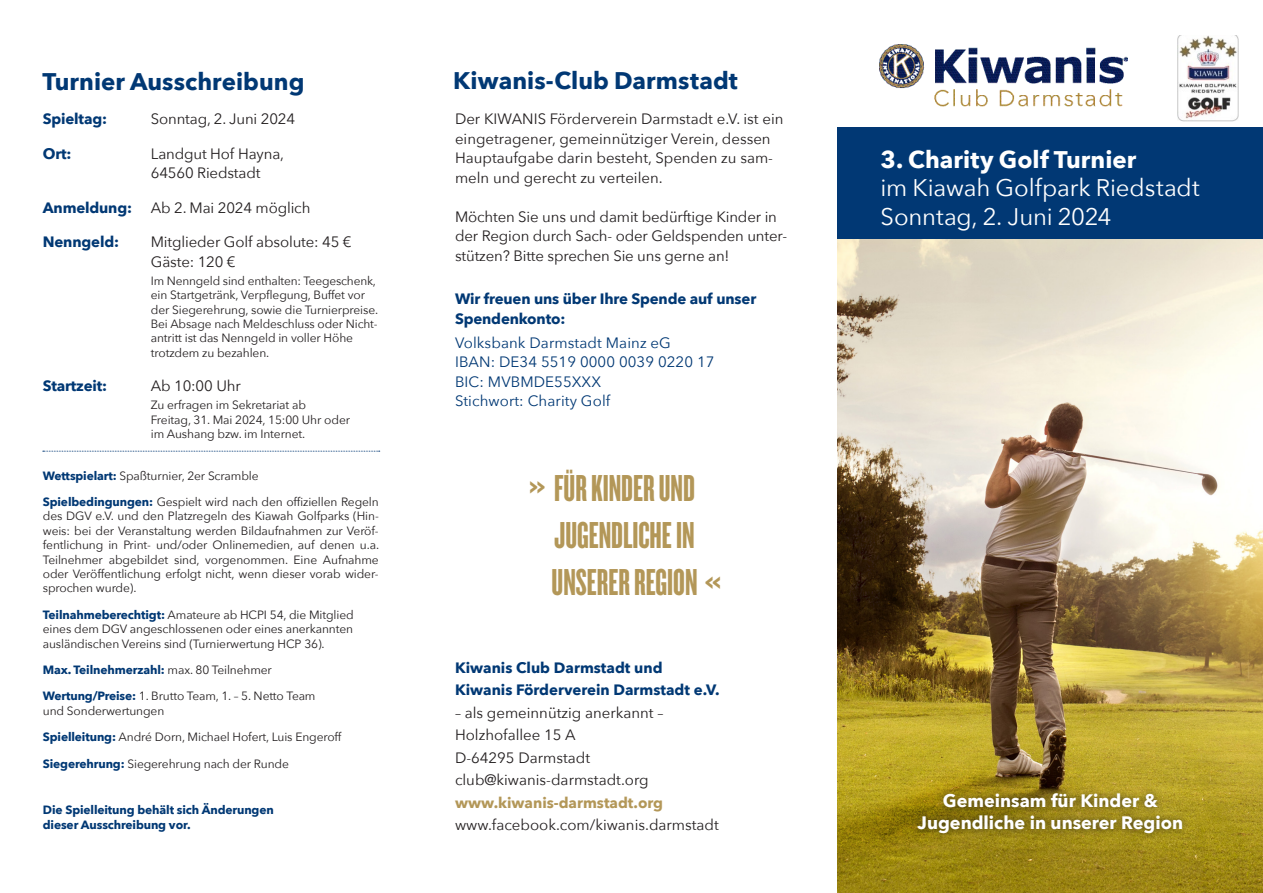
<style>
.page{position:relative;width:1263px;height:893px;background:#fff}
.page>*{position:absolute;margin:0;border:0;box-sizing:border-box;transform-origin:0 0}
.t1{font:39px/46.8px "Knockout HTF67 Full Bantamwt";color:#b39758;text-align:justify}
.t2{font:24px/28.5px "Avenir Next";letter-spacing:-.005em;color:#fff}
.t3{font:700 24px "Avenir Next";color:#013874}
.t4{font:700 24px "Avenir Next";color:#fff}
.t5{font:700 24px "Verdana";color:#b39758}
.t6{font:700 18px/21.6px "Avenir Next";color:#fff;text-align:center}
.t7{font:15px/19.5px "Avenir Next";color:#231f20}
.t8{font:700 15px/22.5px "Avenir Next";letter-spacing:-.01em;color:#013874}
.t9{font:15px/19.5px "Avenir Next";letter-spacing:.005em;color:#013874}
.t10{font:700 15px "Avenir Next";color:#b39758}
.t11{font:12px/14.4px "Avenir Next";letter-spacing:-.01em;color:#231f20}
.t12{font:700 12px/15px "Avenir Next";letter-spacing:-.01em;color:#013874}
.s1{font-weight:700;color:#013874}
.s2{font-weight:400;color:#231f20}
</style>
<div class="page">
<img style="left:838px;top:238px;width:425px;height:655px">
<div style="left:910px;top:785px;width:280px;height:56px;background:#231f20;opacity:.75"></div>
<div style="left:838px;top:127px;width:425px;height:111px;background:#013874"></div>
<img style="left:1177px;top:35px;width:61px;height:86px">
<img style="left:880px;top:45px;width:247px;height:62px">
<svg style="left:43px;top:451px;width:337px;height:1px"></svg>
<h2 class="t3" style="left:43px;top:61px;width:263px">Turnier Ausschreibung</h2>
<h2 class="t3" style="left:453px;top:60px;width:286px">Kiwanis-Club Darmstadt</h2>
<p class="t7" style="left:455px;top:109px;width:330px">Der KIWANIS Förderverein Darmstadt e.V. ist ein eingetragener, gemeinnütziger Verein, dessen Hauptaufgabe darin besteht, Spenden zu sam&shy;meln und gerecht zu verteilen.</p>
<p class="t7" style="left:455px;top:206px;width:334px">Möchten Sie uns und damit bedürftige Kinder in der Region durch Sach- oder Geldspenden unter&shy;stützen? Bitte sprechen Sie uns gerne an!</p>
<p class="t8" style="left:43px;top:108px;width:66px">Spieltag:</p>
<p class="t7" style="left:151px;top:109px;width:146px">Sonntag, 2. Juni 2024</p>
<p class="t8" style="left:43px;top:142px;width:30px">Ort:</p>
<p class="t7" style="left:151px;top:143px;width:135px">Landgut Hof Hayna,<br>64560 Riedstadt</p>
<p class="t7" style="left:43px;top:197px;width:269px"><span class="s1">Anmeldung:</span> Ab 2. Mai 2024 möglich</p>
<p class="t8" style="left:43px;top:231px;width:78px">Nenngeld:</p>
<p class="t7" style="left:151px;top:232px;width:202px">Mitglieder Golf absolute: 45 €<br>Gäste: 120 €</p>
<p class="t11" style="left:151px;top:273px;width:229px">Im Nenngeld sind enthalten: Teegeschenk, ein Startgetränk, Verpflegung, Buffet vor der Siegerehrung, sowie die Turnierpreise.<br>Bei Absage nach Meldeschluss oder Nicht&shy;antritt ist das Nenngeld in voller Höhe trotzdem zu bezahlen.</p>
<p class="t8" style="left:43px;top:375px;width:66px">Startzeit:</p>
<p class="t7" style="left:151px;top:376px;width:91px">Ab 10:00 Uhr</p>
<p class="t11" style="left:151px;top:397px;width:201px">Zu erfragen im Sekretariat ab<br>Freitag, 31. Mai 2024, 15:00 Uhr oder im Aushang bzw. im Internet.</p>
<p class="t11" style="left:43px;top:462px;width:337px;line-height:26.4px"><span class="s1">Wettspielart:</span> Spaßturnier, 2er Scramble<br><span class="s1">Spielbedingungen:</span> Gespielt wird nach den offiziellen Regeln</p>
<p class="t11" style="left:43px;top:508px;width:338px;text-align:justify">des DGV e.V. und den Platzregeln des Kiawah Golfparks (Hin&shy;weis: bei der Veranstaltung werden Bildaufnahmen zur Veröf&shy;fentlichung in Print- und/oder Onlinemedien, auf denen u.a.<br>Teilnehmer abgebildet sind, vorgenommen. Eine Aufnahme oder Veröffentlichung erfolgt nicht, wenn dieser vorab wider&shy;sprochen wurde).</p>
<p class="t11" style="left:43px;top:607px;width:312px;text-align:justify"><span class="s1">Teilnahmeberechtigt:</span> Amateure ab HCPI 54, die Mitglied eines dem DGV angeschlossenen oder eines anerkannten ausländischen Vereins sind (Turnierwertung HCP 36).</p>
<p class="t12" style="left:43px;top:662px;width:231px">Max. Teilnehmerzahl: <span class="s2">max. 80 Teilnehmer</span></p>
<p class="t11" style="left:43px;top:688px;width:274px"><span class="s1">Wertung/Preise:</span> 1. Brutto Team, 1. – 5. Netto Team und Sonderwertungen</p>
<p class="t11" style="left:43px;top:729px;width:300px"><span class="s1">Spielleitung:</span> André Dorn, Michael Hofert, Luis Engeroff</p>
<p class="t11" style="left:43px;top:756px;width:248px"><span class="s1">Siegerehrung:</span> Siegerehrung nach der Runde</p>
<p class="t12" style="left:43px;top:802px;width:232px">Die Spielleitung behält sich Änderungen dieser Ausschreibung vor.</p>
<p class="t8" style="left:455px;top:289px;width:303px;line-height:19.5px">Wir freuen uns über Ihre Spende auf unser<br>Spendenkonto:</p>
<p class="t9" style="left:455px;top:332px;width:261px">Volksbank Darmstadt Mainz eG<br>IBAN: DE34 5519 0000 0039 0220 17<br>BIC: MVBMDE55XXX<br>Stichwort: Charity Golf</p>
<h1 class="t1" style="left:552px;top:465px;width:147px">FÜR KINDER UND JUGENDLICHE IN UNSERER REGION</h1>
<h2 class="t5" style="left:527px;top:471px;width:22px">»</h2>
<h2 class="t5" style="left:723px;top:599px;width:22px;rotate:-180deg">»</h2>
<p class="t8" style="left:455px;top:656px;width:266px">Kiwanis Club Darmstadt und<br>Kiwanis Förderverein Darmstadt e.V.</p>
<p class="t7" style="left:455px;top:701px;width:210px;line-height:22.5px">– als gemeinnützig anerkannt –<br>Holzhofallee 15 A<br>D-64295 Darmstadt club@kiwanis-darmstadt.org</p>
<p class="t10" style="left:455px;top:790px;width:210px">www.kiwanis-darmstadt.org</p>
<p class="t7" style="left:455px;top:815px;width:265px">www.facebook.com/kiwanis.darmstadt</p>
<h2 class="t4" style="left:880px;top:138px;width:257px">3. Charity Golf Turnier</h2>
<h2 class="t2" style="left:880px;top:172px;width:321px">im Kiawah Golfpark Riedstadt<br>Sonntag, 2. Juni 2024</h2>
<h3 class="t6" style="left:917px;top:790px;width:267px">Gemeinsam für Kinder &amp;<br>Jugendliche in unserer Region</h3>
</div>
